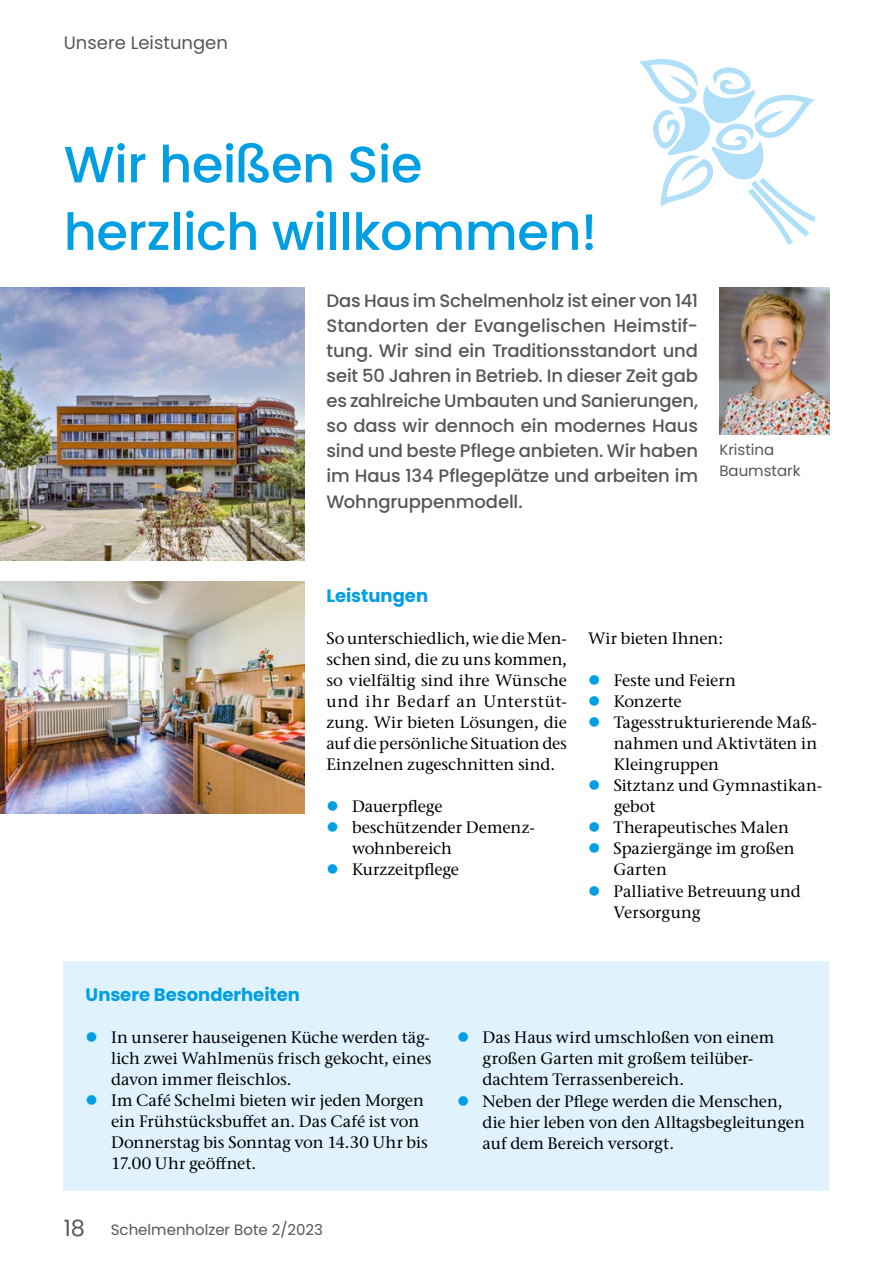
<style>
.page{position:relative;width:893px;height:1263px;background:#fff}
.page>*{position:absolute;margin:0;border:0;box-sizing:border-box;transform-origin:0 0}
.t1{font:500 51px/67.5px "Poppins";letter-spacing:-.01em;color:#009fe3}
.t2{font:500 18px/25.2px "Poppins";letter-spacing:-.005em;color:#575756;text-align:justify}
.t3{font:700 18px "Poppins";color:#009fe3}
.t4{font:18px "Poppins";color:#575756}
.t5{font:500 16.5px/21px "Stone Serif ITC Pro";color:#000}
.t6{font:15px/21px "Poppins";color:#575756}
.s1{font-size:22.5px}
</style>
<div class="page">
<img style="left:0;top:581px;width:305px;height:232px">
<div style="left:64px;top:961px;width:765px;height:229px;background:#dff2fd"></div>
<img style="left:0;top:287px;width:305px;height:273px">
<svg style="left:639px;top:59px;width:177px;height:186px"></svg>
<img style="left:720px;top:287px;width:109px;height:147px">
<p class="t4" style="left:64px;top:32px;width:166px">Unsere Leistungen</p>
<h1 class="t1" style="left:64px;top:131px;width:535px">Wir heißen Sie herzlich willkommen!</h1>
<p class="t2" style="left:327px;top:288px;width:373px">Das Haus im Schelmenholz ist einer von 141<br>Standorten der Evangelischen Heimstif&shy;tung. Wir sind ein Traditionsstandort und seit 50 Jahren in Betrieb. In dieser Zeit gab es zahlreiche Umbauten und Sanierungen, so dass wir dennoch ein modernes Haus sind und beste Pflege anbieten. Wir haben im Haus 134 Pflegeplätze und arbeiten im Wohngruppenmodell.</p>
<p class="t6" style="left:719px;top:440px;width:83px">Kristina<br>Baumstark</p>
<p class="t3" style="left:327px;top:586px;width:103px">Leistungen</p>
<p class="t5" style="left:327px;top:628px;width:242px;text-align:justify">So unterschiedlich, wie die Men&shy;schen sind, die zu uns kommen, so vielfältig sind ihre Wünsche und ihr Bedarf an Unterstüt&shy;zung. Wir bieten Lösungen, die auf die persönliche Situation des Einzelnen zugeschnitten sind.</p>
<p class="t5" style="left:352px;top:796px;width:184px">Dauerpflege beschützender Demenz&shy;wohnbereich<br>Kurzzeitpflege</p>
<p class="t5" style="left:588px;top:628px;width:136px">Wir bieten Ihnen:</p>
<p class="t5" style="left:614px;top:670px;width:210px">Feste und Feiern<br>Konzerte<br>Tagesstrukturierende Maß&shy;nahmen und Aktivtäten in<br>Kleingruppen<br>Sitztanz und Gymnastikan&shy;gebot<br>Therapeutisches Malen<br>Spaziergänge im großen<br>Garten<br>Palliative Betreuung und<br>Versorgung</p>
<p class="t3" style="left:86px;top:985px;width:216px">Unsere Besonderheiten</p>
<p class="t5" style="left:111px;top:1027px;width:322px">In unserer hauseigenen Küche werden täg&shy;lich zwei Wahlmenüs frisch gekocht, eines davon immer fleischlos.<br>Im Café Schelmi bieten wir jeden Morgen ein Frühstücksbuffet an. Das Café ist von Donnerstag bis Sonntag von 14.30 Uhr bis 17.00 Uhr geöffnet.</p>
<p class="t5" style="left:483px;top:1027px;width:324px">Das Haus wird umschloßen von einem großen Garten mit großem teilüber&shy;dachtem Terrassenbereich.<br>Neben der Pflege werden die Menschen, die hier leben von den Alltagsbegleitungen auf dem Bereich versorgt.</p>
<p class="t6" style="left:64px;top:1219px;width:261px"><span class="s1">18</span> Schelmenholzer Bote 2/2023</p>
</div>
